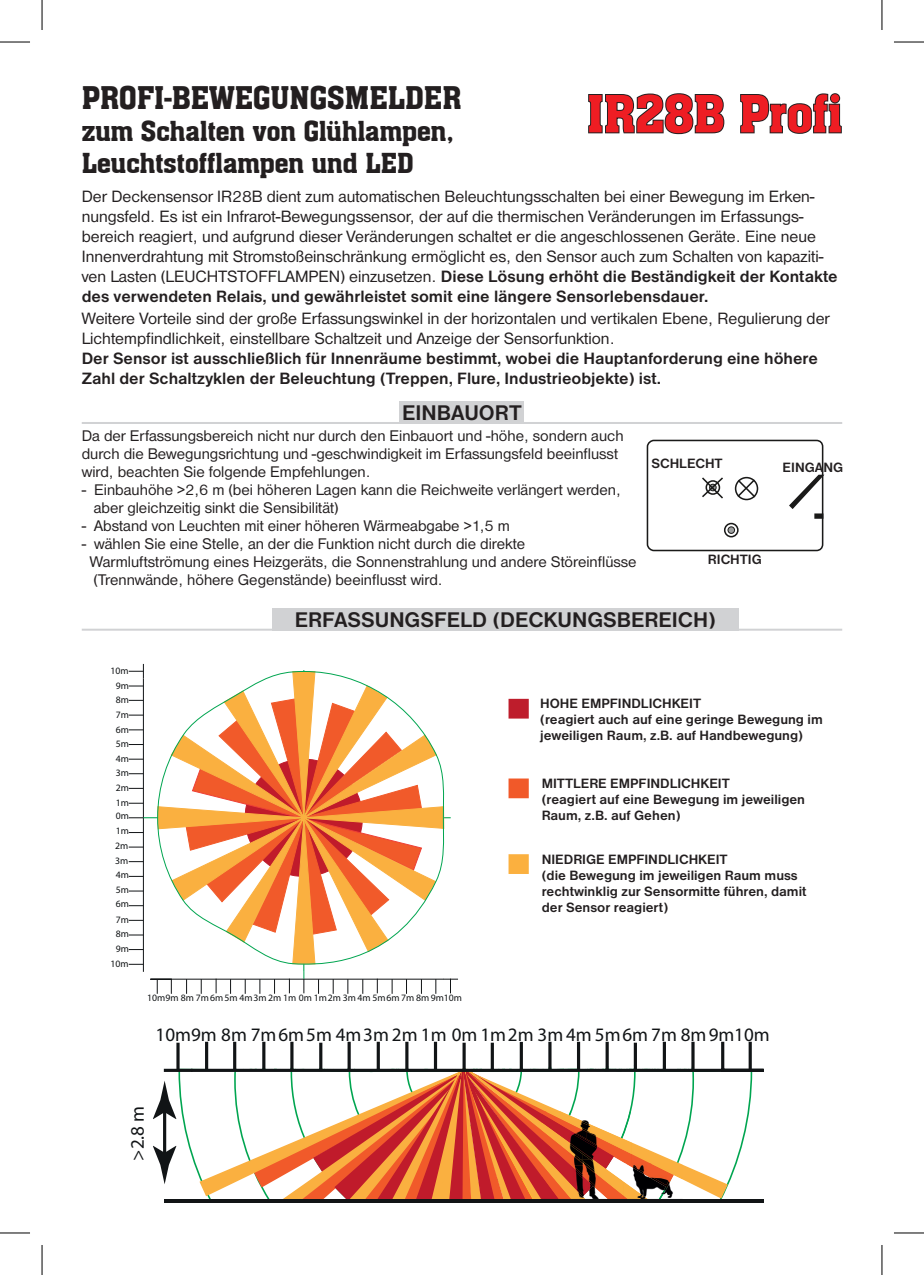
<style>
.page{position:relative;width:924px;height:1275px;background:#fff}
.page>*{position:absolute;margin:0;border:0;box-sizing:border-box;transform-origin:0 0}
.t1{font:500 56px "Aachen DEE";color:#ee1d23}
.t2{font:500 34px "Aachen DEE";color:#231f20}
.t3{font:500 30px/32px "Aachen DEE";color:#231f20}
.t4{font:700 22px "Nimbus Sans DOT";color:#231f20}
.t5{font:19px "Myriad Pro";color:#111416}
.t6{font:17px/20px "Nimbus Sans DOT";color:#231f20}
.t7{font:700 17px/20px "Nimbus Sans DOT";color:#231f20}
.t8{font:16px/18px "Nimbus Sans DOT";color:#231f20}
.t9{font:700 14px/16px "Nimbus Sans DOT";color:#231f20}
.t10{font:9.8px/14.8px "Myriad Pro";color:#111416;text-align:center}
.s1{font-weight:700}
</style>
<div class="page">
<hr style="left:82px;top:422px;width:759px;height:2px;background:#d1d2d4">
<div style="left:399px;top:401px;width:125px;height:23px;background:#d1d2d4"></div>
<svg style="left:588px;top:93px;width:137px;height:42px"></svg>
<svg style="left:740px;top:93px;width:102px;height:41px"></svg>
<div style="left:272px;top:608px;width:466px;height:22px;background:#d1d2d4"></div>
<hr style="left:82px;top:628px;width:759px;height:2px;background:#d1d2d4">
<hr style="left:143px;top:678px;width:1px;height:294px;background:#111416">
<svg style="left:129px;top:920px;width:14px;height:1px"></svg>
<svg style="left:129px;top:934px;width:14px;height:1px"></svg>
<svg style="left:129px;top:949px;width:14px;height:1px"></svg>
<svg style="left:129px;top:964px;width:14px;height:1px"></svg>
<svg style="left:129px;top:905px;width:14px;height:1px"></svg>
<svg style="left:129px;top:890px;width:14px;height:1px"></svg>
<svg style="left:129px;top:876px;width:14px;height:1px"></svg>
<svg style="left:129px;top:861px;width:14px;height:1px"></svg>
<svg style="left:129px;top:846px;width:14px;height:1px"></svg>
<svg style="left:129px;top:832px;width:14px;height:1px"></svg>
<svg style="left:129px;top:817px;width:14px;height:1px"></svg>
<svg style="left:129px;top:803px;width:14px;height:1px"></svg>
<svg style="left:129px;top:788px;width:14px;height:1px"></svg>
<svg style="left:129px;top:773px;width:14px;height:1px"></svg>
<svg style="left:129px;top:759px;width:14px;height:1px"></svg>
<svg style="left:129px;top:744px;width:14px;height:1px"></svg>
<svg style="left:129px;top:729px;width:14px;height:1px"></svg>
<svg style="left:129px;top:714px;width:14px;height:1px"></svg>
<svg style="left:129px;top:700px;width:14px;height:1px"></svg>
<svg style="left:129px;top:685px;width:14px;height:1px"></svg>
<svg style="left:129px;top:664px;width:15px;height:14px"></svg>
<hr style="left:143px;top:817px;width:307px;height:1px;background:#00a550">
<hr style="left:303px;top:670px;width:1px;height:302px;background:#00a550">
<svg style="left:150px;top:972px;width:308px;height:22px"></svg>
<svg style="left:157px;top:670px;width:289px;height:295px"></svg>
<svg style="left:164px;top:1068px;width:24px;height:4px"></svg>
<hr style="left:176px;top:1042px;width:3px;height:29px;background:#111416">
<hr style="left:164px;top:1199px;width:599px;height:3px;background:#111416">
<hr style="left:163px;top:1106px;width:3px;height:52px;background:#111416">
<svg style="left:153px;top:1081px;width:23px;height:38px"></svg>
<svg style="left:153px;top:1145px;width:23px;height:39px"></svg>
<svg style="left:188px;top:1041px;width:576px;height:162px"></svg>
<div style="left:646px;top:440px;width:177px;height:111px;border:2px solid #1a1a19;border-radius:6px"></div>
<div style="left:814px;top:513px;width:9px;height:6px;border:2px solid #1a1a19"></div>
<svg style="left:789px;top:473px;width:35px;height:45px"></svg>
<div style="left:734px;top:477px;width:24px;height:23px;border:2px solid #1a1a19;border-radius:50%"></div>
<svg style="left:736px;top:478px;width:20px;height:20px"></svg>
<div style="left:723px;top:523px;width:15px;height:14px;border:2px solid #1a1a19;border-radius:50%"></div>
<div style="left:727px;top:527px;width:7px;height:6px;background:#9d9f9f;border-radius:50%"></div>
<div style="left:727px;top:526px;width:7px;height:8px;border:1px solid #1a1a19;border-radius:50%"></div>
<svg style="left:702px;top:477px;width:21px;height:22px"></svg>
<div style="left:508px;top:854px;width:20px;height:20px;background:#fbb03f;border:2px solid #fbb03f"></div>
<div style="left:508px;top:778px;width:20px;height:20px;background:#f15929;border:2px solid #f15929"></div>
<div style="left:508px;top:699px;width:20px;height:19px;background:#be1d2c"></div>
<hr style="left:0;top:42px;width:30px;height:1px;background:#000">
<hr style="left:893px;top:42px;width:30px;height:1px;background:#000">
<hr style="left:0;top:1232px;width:30px;height:1px;background:#000">
<hr style="left:893px;top:1232px;width:30px;height:1px;background:#000">
<hr style="left:42px;top:0;width:1px;height:30px;background:#000">
<hr style="left:42px;top:1245px;width:1px;height:30px;background:#000">
<hr style="left:881px;top:0;width:1px;height:30px;background:#000">
<hr style="left:881px;top:1245px;width:1px;height:30px;background:#000">
<h2 class="t2" style="left:82px;top:79px;width:381px">PROFI-BEWEGUNGSMELDER</h2>
<h3 class="t3" style="left:82px;top:115px;width:373px">zum Schalten von Glühlampen,<br>Leuchtstofflampen und LED</h3>
<h1 class="t1" style="left:586px;top:82px;width:256px">IR28B Profi</h1>
<p class="t6" style="left:82px;top:187px;width:757px">Der Deckensensor IR28B dient zum automatischen Beleuchtungsschalten bei einer Bewegung im Erken&shy;nungsfeld. Es ist ein Infrarot-Bewegungssensor, der auf die thermischen Veränderungen im Erfassungs&shy;bereich reagiert, und aufgrund dieser Veränderungen schaltet er die angeschlossenen Geräte. Eine neue Innenverdrahtung mit Stromstoßeinschränkung ermöglicht es, den Sensor auch zum Schalten von kapaziti&shy;ven Lasten (LEUCHTSTOFFLAMPEN) einzusetzen. <span class="s1">Diese Lösung erhöht die Beständigkeit der Kontakte des verwendeten Relais, und gewährleistet somit eine längere Sensorlebensdauer.</span></p>
<p class="t6" style="left:82px;top:309px;width:749px">Weitere Vorteile sind der große Erfassungswinkel in der horizontalen und vertikalen Ebene, Regulierung der<br>Lichtempfindlichkeit, einstellbare Schaltzeit und Anzeige der Sensorfunktion.</p>
<p class="t7" style="left:82px;top:349px;width:737px">Der Sensor ist ausschließlich für Innenräume bestimmt, wobei die Hauptanforderung eine höhere<br>Zahl der Schaltzyklen der Beleuchtung (Treppen, Flure, Industrieobjekte) ist.</p>
<p class="t4" style="left:402px;top:400px;width:121px">EINBAUORT</p>
<p class="t8" style="left:82px;top:427px;width:543px">Da der Erfassungsbereich nicht nur durch den Einbauort und -höhe, sondern auch durch die Bewegungsrichtung und -geschwindigkeit im Erfassungsfeld beeinflusst wird, beachten Sie folgende Empfehlungen.</p>
<p class="t8" style="left:94px;top:481px;width:528px;text-indent:-12px">- Einbauhöhe &gt;2,6 m (bei höheren Lagen kann die Reichweite verlängert werden, aber gleichzeitig sinkt die Sensibilität)</p>
<p class="t8" style="left:82px;top:517px;width:429px">- Abstand von Leuchten mit einer höheren Wärmeabgabe &gt;1,5 m</p>
<p class="t8" style="left:90px;top:535px;width:548px;text-indent:-8px">- wählen Sie eine Stelle, an der die Funktion nicht durch die direkte<br>Warmluftströmung eines Heizgeräts, die Sonnenstrahlung und andere Störeinflüsse (Trennwände, höhere Gegenstände) beeinflusst wird.</p>
<p class="t9" style="left:651px;top:455px;width:73px">SCHLECHT</p>
<p class="t9" style="left:782px;top:460px;width:62px">EINGANG</p>
<p class="t9" style="left:707px;top:551px;width:55px">RICHTIG</p>
<p class="t10" style="left:110px;top:663px;width:20px">10m</p>
<p class="t10" style="left:116px;top:678px;width:15px">9m</p>
<p class="t10" style="left:116px;top:692px;width:15px">8m</p>
<p class="t10" style="left:116px;top:707px;width:15px">7m</p>
<p class="t10" style="left:116px;top:722px;width:15px">6m</p>
<p class="t10" style="left:116px;top:736px;width:15px">5m</p>
<p class="t10" style="left:116px;top:751px;width:15px">4m</p>
<p class="t10" style="left:116px;top:765px;width:15px">3m</p>
<p class="t10" style="left:116px;top:780px;width:15px">2m</p>
<p class="t10" style="left:116px;top:794px;width:15px">1m</p>
<p class="t10" style="left:110px;top:808px;width:20px">0m<br>1m<br>2m<br>3m<br>4m<br>5m<br>6m<br>7m<br>8m<br>9m<br>10m</p>
<p class="t4" style="left:295px;top:607px;width:422px">ERFASSUNGSFELD (DECKUNGSBEREICH)</p>
<p class="t9" style="left:540px;top:695px;width:284px">HOHE EMPFINDLICHKEIT<br>(reagiert auch auf eine geringe Bewegung im jeweiligen Raum, z.B. auf Handbewegung)</p>
<p class="t9" style="left:541px;top:775px;width:265px">MITTLERE EMPFINDLICHKEIT<br>(reagiert auf eine Bewegung im jeweiligen<br>Raum, z.B. auf Gehen)</p>
<p class="t9" style="left:541px;top:851px;width:266px">NIEDRIGE EMPFINDLICHKEIT<br>(die Bewegung im jeweiligen Raum muss rechtwinklig zur Sensormitte führen, damit der Sensor reagiert)</p>
<p class="t10" style="left:147px;top:990px;width:316px">10m9m 8m 7m6m5m 4m3m 2m 1m 0m 1m2m 3m 4m 5m6m 7m 8m9m10m</p>
<p class="t5" style="left:155px;top:1022px;width:615px">10m9m 8m 7m6m5m 4m3m 2m 1m 0m 1m2m 3m 4m 5m6m 7m 8m9m10m</p>
<p class="t5" style="left:126px;top:1160px;width:56px;rotate:-90deg">&gt;2.8 m</p>
</div>
